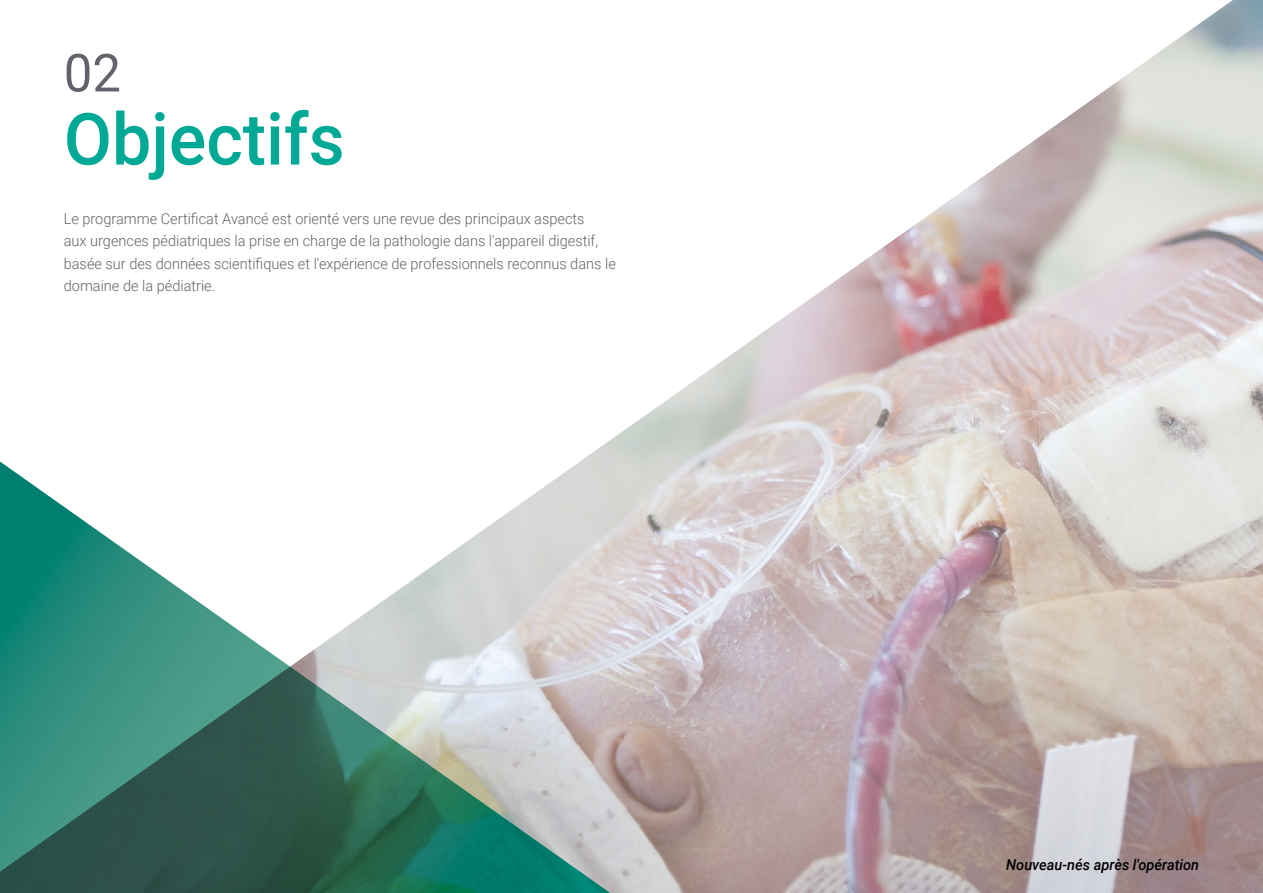
<style>
.page{position:relative;width:1263px;height:893px;background:#fff}
.page>*{position:absolute;margin:0;border:0;box-sizing:border-box;transform-origin:0 0}
.t1{font:500 72px "Roboto";color:#00a996}
.t2{font:52.5px "Roboto";color:#61646a}
.t3{font:300 15px/22.5px "Roboto";color:#61646a}
.t4{font:italic 500 15px "Roboto";color:#000}
</style>
<div class="page">
<img style="left:602px;top:0;width:661px;height:893px">
<svg style="left:0;top:446px;width:640px;height:447px"></svg>
<h2 class="t2" style="left:64px;top:36px;width:59px">02</h2>
<h1 class="t1" style="left:64px;top:89px;width:282px">Objectifs</h1>
<p class="t3" style="left:64px;top:207px;width:553px">Le programme Certificat Avancé est orienté vers une revue des principaux aspects<br>aux urgences pédiatriques la prise en charge de la pathologie dans l'appareil digestif, basée sur des données scientifiques et l'expérience de professionnels reconnus dans le domaine de la pédiatrie.</p>
<p class="t4" style="left:1006px;top:854px;width:194px">Nouveau-nés après l'opération</p>
</div>
